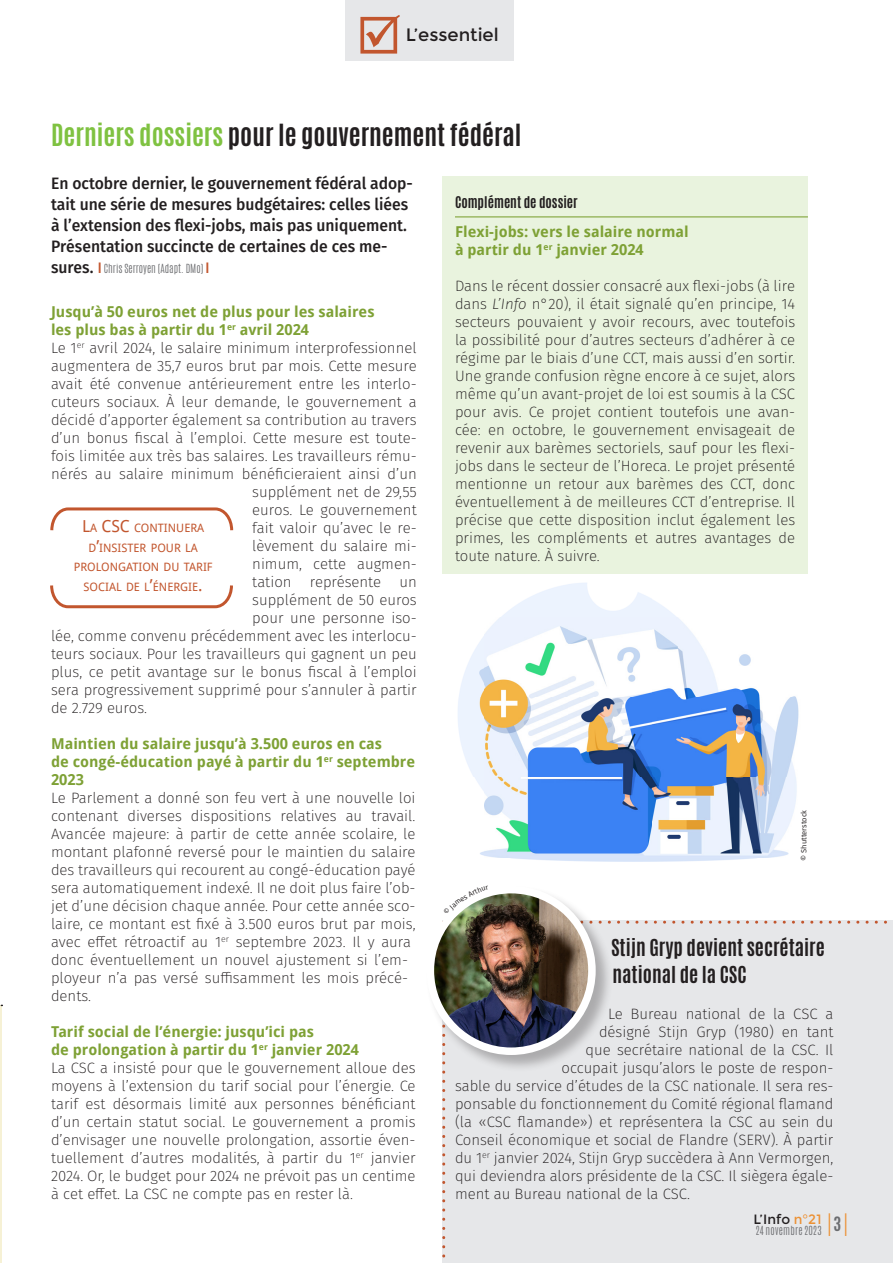
<style>
.page{position:relative;width:893px;height:1263px;background:#fff}
.page>*{position:absolute;margin:0;border:0;box-sizing:border-box;transform-origin:0 0}
.t1{font:300 25.95px "Antonio";color:#ec9134;scale:.64 1}
.Ess-Titre_vert{font:700 25.5px "Antonio";color:#231f20}
.Ess-Titre_vert-2{font:700 19.5px/27px "Antonio";color:#231f20}
.t2{font:18px "Montserrat";color:#231f20}
.Chap{font:500 16.5px/21px "Fira Sans";color:#231f20;scale:.95 1}
.Texte{font:200 15px/18px "Fira Sans";color:#231f20;text-align:justify}
.Ess-iT{font:700 15px/18px "Droid Sans";color:#7ea135}
.Ess-Titre_vert-3{font:700 13.5px "Antonio";color:#231f20}
.t3{font:13.5px "Montserrat";letter-spacing:.005em;color:#231f20}
.citation_simple{font:11.55px/19.5px "Droid Sans";color:#c2562e;text-align:center}
.Chap-2{font:300 10.5px "Antonio";color:#6c6d70}
.Chap-3{font:300 10.5px "Antonio";letter-spacing:.035em;color:#6c6d70}
.photo{font:7.5px "Fira Sans";color:#231f20}
.s1{color:#7fc241}
.s2{font-family:"Fira Sans";font-weight:500;font-size:16.5px;color:#231f20}
.s3{font-family:"Montserrat";font-weight:400;font-size:15px;color:#c2562e}
.s4{font-style:italic}
.s5{font-size:16.5px}
.s6{color:#ec9134}
</style>
<div class="page">
<div style="left:442px;top:921px;width:451px;height:342px;background:#e6e7e9"></div>
<hr style="left:0;top:1005px;width:1px;height:258px;background:#f6f1d5">
<div style="left:345px;top:0;width:169px;height:61px;background:#e6e7e9"></div>
<svg style="left:360px;top:15px;width:40px;height:39px"></svg>
<svg style="left:50px;top:507px;width:184px;height:24px"></svg>
<svg style="left:442px;top:1072px;width:3px;height:186px"></svg>
<svg style="left:617px;top:921px;width:270px;height:3px"></svg>
<div style="left:426px;top:885px;width:187px;height:187px;background:#231f20;opacity:.3"></div>
<img style="left:430px;top:890px;width:162px;height:161px;border-radius:81px">
<div style="left:427px;top:886px;width:169px;height:169px;border:8px solid #fff;border-radius:50%"></div>
<div style="left:442px;top:176px;width:366px;height:402px;background:#e9f3de"></div>
<hr style="left:455px;top:216px;width:353px;height:1px;background:#7ea135">
<img style="left:442px;top:574px;width:366px;height:288px">
<svg style="left:50px;top:585px;width:183px;height:24px"></svg>
<svg style="left:443px;top:885px;width:46px;height:29px"></svg>
<p class="t2" style="left:406px;top:24px;width:95px">L’essentiel</p>
<p class="Ess-Titre_vert" style="left:51px;top:116px;width:472px"><span class="s1">Derniers dossiers</span> pour le gouvernement fédéral</p>
<p class="Chap" style="left:51px;top:173px;width:382px">En octobre dernier, le gouvernement fédéral adop&shy;tait une série de mesures budgétaires: celles liées à l’extension des flexi-jobs, mais pas uniquement.<br>Présentation succincte de certaines de ces me-</p>
<p class="Chap-2" style="left:51px;top:261px;width:160px"><span class="s2">sures.</span> <span class="s3">I</span> Chris Serroyen (Adapt. DMo) <span class="s3">I</span></p>
<p class="Ess-iT" style="left:51px;top:303px;width:325px">Jusqu’à 50 euros net de plus pour les salaires les plus bas à partir du 1<sup>er</sup> avril 2024</p>
<p class="Texte" style="left:51px;top:339px;width:367px">Le 1<sup>er</sup> avril 2024, le salaire minimum interprofessionnel</p>
<p class="Texte" style="left:51px;top:357px;width:367px">augmentera de 35,7 euros brut par mois. Cette mesure</p>
<p class="Texte" style="left:51px;top:375px;width:367px">avait été convenue antérieurement entre les interlo-</p>
<p class="Texte" style="left:51px;top:393px;width:367px">cuteurs sociaux. À leur demande, le gouvernement a</p>
<p class="Texte" style="left:51px;top:411px;width:367px">décidé d’apporter également sa contribution au travers</p>
<p class="Texte" style="left:51px;top:429px;width:367px">d’un bonus fiscal à l’emploi. Cette mesure est toute-</p>
<p class="Texte" style="left:51px;top:447px;width:367px">fois limitée aux très bas salaires. Les travailleurs rému-</p>
<p class="Texte" style="left:51px;top:465px;width:367px">nérés au salaire minimum bénéficieraient ainsi d’un</p>
<p class="Texte" style="left:252px;top:483px;width:166px">supplément net de 29,55</p>
<p class="Texte" style="left:252px;top:501px;width:166px">euros. Le gouvernement</p>
<p class="Texte" style="left:252px;top:519px;width:166px">fait valoir qu’avec le re-</p>
<p class="Texte" style="left:252px;top:537px;width:166px">lèvement du salaire mi-</p>
<p class="Texte" style="left:252px;top:555px;width:166px">nimum, cette augmen-</p>
<p class="Texte" style="left:252px;top:573px;width:166px">tation représente un</p>
<p class="Texte" style="left:252px;top:591px;width:166px">supplément de 50 euros</p>
<p class="Texte" style="left:252px;top:609px;width:166px">pour une personne iso-</p>
<p class="Texte" style="left:51px;top:627px;width:367px">lée, comme convenu précédemment avec les interlocu-</p>
<p class="Texte" style="left:51px;top:645px;width:367px">teurs sociaux. Pour les travailleurs qui gagnent un peu</p>
<p class="Texte" style="left:51px;top:663px;width:367px">plus, ce petit avantage sur le bonus fiscal à l’emploi</p>
<p class="Texte" style="left:51px;top:681px;width:367px">sera progressivement supprimé pour s’annuler à partir</p>
<p class="Texte" style="left:51px;top:699px;width:98px">de 2.729 euros.</p>
<p class="Ess-iT" style="left:51px;top:735px;width:366px">Maintien du salaire jusqu’à 3.500 euros en cas<br>de congé-éducation payé à partir du 1<sup>er</sup> septembre<br>2023</p>
<p class="Texte" style="left:51px;top:789px;width:366px;text-align:left">Le Parlement a donné son feu vert à une nouvelle loi contenant diverses dispositions relatives au travail.<br>Avancée majeure: à partir de cette année scolaire, le montant plafonné reversé pour le maintien du salaire des travailleurs qui recourent au congé-éducation payé sera automatiquement indexé. Il ne doit plus faire l’ob&shy;jet d’une décision chaque année. Pour cette année sco&shy;laire, ce montant est fixé à 3.500 euros brut par mois, avec effet rétroactif au 1<sup>er</sup> septembre 2023. Il y aura donc éventuellement un nouvel ajustement si l’em&shy;ployeur n’a pas versé suffisamment les mois précé&shy;dents.</p>
<p class="Ess-iT" style="left:51px;top:1023px;width:310px">Tarif social de l’énergie: jusqu’ici pas<br>de prolongation à partir du 1<sup>er</sup> janvier 2024</p>
<p class="Texte" style="left:51px;top:1059px;width:366px">La CSC a insisté pour que le gouvernement alloue des moyens à l’extension du tarif social pour l’énergie. Ce tarif est désormais limité aux personnes bénéficiant d’un certain statut social. Le gouvernement a promis d’envisager une nouvelle prolongation, assortie éven&shy;tuellement d’autres modalités, à partir du 1<sup>er</sup> janvier 2024. Or, le budget pour 2024 ne prévoit pas un centime à cet effet. La CSC ne compte pas en rester là.</p>
<p class="Ess-Titre_vert-3" style="left:455px;top:192px;width:124px">Complément de dossier</p>
<p class="Ess-iT" style="left:455px;top:222px;width:235px">Flexi-jobs: vers le salaire normal à partir du 1<sup>er</sup> janvier 2024</p>
<p class="Texte" style="left:455px;top:276px;width:342px">Dans le récent dossier consacré aux flexi-jobs (à lire dans <span class="s4">L’Info</span> n°20), il était signalé qu’en principe, 14 secteurs pouvaient y avoir recours, avec toutefois la possibilité pour d’autres secteurs d’adhérer à ce régime par le biais d’une CCT, mais aussi d’en sortir.<br>Une grande confusion règne encore à ce sujet, alors même qu’un avant-projet de loi est soumis à la CSC pour avis. Ce projet contient toutefois une avan&shy;cée: en octobre, le gouvernement envisageait de revenir aux barèmes sectoriels, sauf pour les flexi&shy;jobs dans le secteur de l’Horeca. Le projet présenté mentionne un retour aux barèmes des CCT, donc éventuellement à de meilleures CCT d’entreprise. Il précise que cette disposition inclut également les primes, les compléments et autres avantages de toute nature. À suivre.</p>
<p class="citation_simple" style="left:74px;top:518px;width:140px"><span class="s5">L</span>A <span class="s5">CSC</span> CONTINUERA<br>D<span class="s5">’</span>INSISTER POUR LA<br>PROLONGATION DU TARIF<br>SOCIAL DE L<span class="s5">’</span>ÉNERGIE<span class="s5">.</span></p>
<p class="photo" style="left:798px;top:861px;width:52px;rotate:-90deg">© Shutterstock</p>
<p class="Ess-Titre_vert-2" style="left:611px;top:934px;width:215px">Stijn Gryp devient secrétaire national de la CSC</p>
<p class="Texte" style="left:608px;top:1004px;width:227px">Le Bureau national de la CSC a</p>
<p class="Texte" style="left:599px;top:1022px;width:236px">désigné Stijn Gryp (1980) en tant</p>
<p class="Texte" style="left:585px;top:1040px;width:249px">que secrétaire national de la CSC. Il</p>
<p class="Texte" style="left:561px;top:1058px;width:273px">occupait jusqu’alors le poste de respon-</p>
<p class="Texte" style="left:455px;top:1076px;width:380px">sable du service d’études de la CSC nationale. Il sera res-</p>
<p class="Texte" style="left:455px;top:1094px;width:380px">ponsable du fonctionnement du Comité régional flamand</p>
<p class="Texte" style="left:455px;top:1112px;width:380px">(la «CSC flamande») et représentera la CSC au sein du</p>
<p class="Texte" style="left:455px;top:1130px;width:380px">Conseil économique et social de Flandre (SERV). À partir</p>
<p class="Texte" style="left:455px;top:1148px;width:380px">du 1<sup>er</sup> janvier 2024, Stijn Gryp succèdera à Ann Vermorgen,</p>
<p class="Texte" style="left:455px;top:1166px;width:380px">qui deviendra alors présidente de la CSC. Il siègera égale-</p>
<p class="Texte" style="left:455px;top:1184px;width:237px">ment au Bureau national de la CSC.</p>
<p class="t3" style="left:753px;top:1211px;width:70px">L’Info <span class="s6">n°21</span></p>
<p class="t1" style="left:827px;top:1206px;width:34px">I<sup>3</sup>I</p>
<p class="Chap-3" style="left:756px;top:1223px;width:67px">24 novembre 2023</p>
</div>
